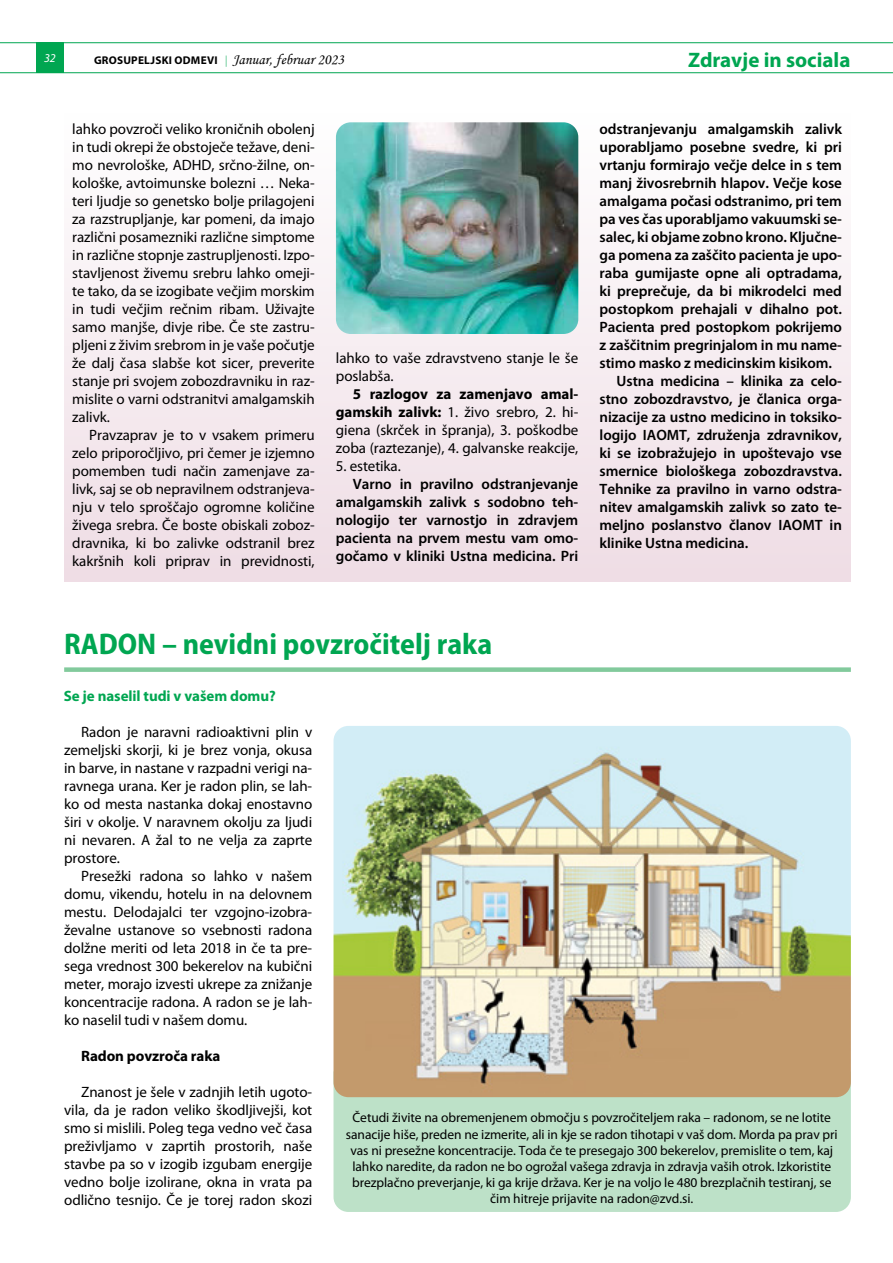
<style>
.page{position:relative;width:893px;height:1263px;background:#fff}
.page>*{position:absolute;margin:0;border:0;box-sizing:border-box;transform-origin:0 0}
.t1{font:700 semi-condensed 30px "Myriad Pro";color:#00a651}
.t2{font:700 21px "Myriad Pro";color:#00a651}
.t3{font:15px/18px "Myriad Pro";letter-spacing:-.005em;color:#000;text-align:justify}
.t4{font:600 15px/18px "Myriad Pro";letter-spacing:-.005em;color:#000;text-align:justify}
.t5{font:700 15px "Myriad Pro";letter-spacing:-.005em;color:#00a651}
.t6{font:700 15px "Myriad Pro";letter-spacing:-.005em;color:#000}
.t7{font:13.5px/16.2px "Myriad Pro";letter-spacing:-.005em;color:#000;text-align:center}
.t8{font:italic 12px "Myriad Pro";color:#fff}
.t9{font:700 11.25px "Myriad Pro";letter-spacing:.02em;color:#000}
.s1{font-weight:300;color:#00a651}
.s2{font-family:"Monotype Corsiva";font-weight:400;font-size:15px}
.s3{font-weight:700}
</style>
<div class="page">
<hr style="left:0;top:42px;width:893px;height:1px;background:#00a651">
<hr style="left:0;top:72px;width:893px;height:1px;background:#00a651">
<div style="left:36px;top:42px;width:28px;height:31px;background:#00a651"></div>
<div style="left:333px;top:1097px;width:518px;height:115px;background:#bde1c8"></div>
<div style="left:64px;top:114px;width:786px;height:468px;background:linear-gradient(to bottom,#fefefe,#efdde5)"></div>
<div style="left:64px;top:667px;width:787px;height:5px;background:#82ca9c"></div>
<img style="left:333px;top:726px;width:518px;height:371px">
<img style="left:336px;top:122px;width:242px;height:212px">
<p class="t8" style="left:44px;top:51px;width:13px">32</p>
<p class="t9" style="left:94px;top:52px;width:251px">GROSUPELJSKI ODMEVI <span class="s1">|</span> <span class="s2">Januar, februar 2023</span></p>
<h2 class="t2" style="left:688px;top:46px;width:164px">Zdravje in sociala</h2>
<p class="t3" style="left:72px;top:119px;width:244px">lahko povzroči veliko kroničnih obolenj in tudi okrepi že obstoječe težave, deni&shy;mo nevrološke, ADHD, srčno-žilne, on&shy;kološke, avtoimunske bolezni … Neka&shy;teri ljudje so genetsko bolje prilagojeni za razstrupljanje, kar pomeni, da imajo različni posamezniki različne simptome in različne stopnje zastrupljenosti. Izpo&shy;stavljenost živemu srebru lahko omeji&shy;te tako, da se izogibate večjim morskim in tudi večjim rečnim ribam. Uživajte samo manjše, divje ribe. Če ste zastru&shy;pljeni z živim srebrom in je vaše počutje že dalj časa slabše kot sicer, preverite stanje pri svojem zobozdravniku in raz&shy;mislite o varni odstranitvi amalgamskih zalivk.</p>
<p class="t3" style="left:72px;top:425px;width:244px;text-indent:17px">Pravzaprav je to v vsakem primeru zelo priporočljivo, pri čemer je izjemno pomemben tudi način zamenjave za&shy;livk, saj se ob nepravilnem odstranjeva&shy;nju v telo sproščajo ogromne količine živega srebra. Če boste obiskali zoboz&shy;dravnika, ki bo zalivke odstranil brez kakršnih koli priprav in previdnosti,</p>
<p class="t3" style="left:336px;top:349px;width:244px">lahko to vaše zdravstveno stanje le še poslabša.</p>
<p class="t3" style="left:336px;top:385px;width:244px;text-indent:17px"><span class="s3">5 razlogov za zamenjavo amal&shy;gamskih zalivk:</span> 1. živo srebro, 2. hi&shy;giena (skrček in špranja), 3. poškodbe zoba (raztezanje), 4. galvanske reakcije,</p>
<p class="t3" style="left:336px;top:457px;width:66px">5. estetika.</p>
<p class="t4" style="left:336px;top:475px;width:244px;text-indent:17px">Varno in pravilno odstranjevanje amalgamskih zalivk s sodobno teh&shy;nologijo ter varnostjo in zdravjem pacienta na prvem mestu vam omo&shy;gočamo v kliniki Ustna medicina. Pri</p>
<p class="t4" style="left:600px;top:119px;width:244px">odstranjevanju amalgamskih zalivk</p>
<p class="t4" style="left:600px;top:137px;width:244px">uporabljamo posebne svedre, ki pri</p>
<p class="t4" style="left:600px;top:155px;width:244px">vrtanju formirajo večje delce in s tem</p>
<p class="t4" style="left:600px;top:173px;width:244px">manj živosrebrnih hlapov. Večje kose</p>
<p class="t4" style="left:600px;top:191px;width:244px">amalgama počasi odstranimo, pri tem</p>
<p class="t4" style="left:600px;top:209px;width:244px">pa ves čas uporabljamo vakuumski se-</p>
<p class="t4" style="left:600px;top:227px;width:244px">salec, ki objame zobno krono. Ključne-</p>
<p class="t4" style="left:600px;top:245px;width:244px">ga pomena za zaščito pacienta je upo-</p>
<p class="t4" style="left:600px;top:263px;width:244px">raba gumijaste opne ali optradama,</p>
<p class="t4" style="left:600px;top:281px;width:244px">ki preprečuje, da bi mikrodelci med</p>
<p class="t4" style="left:600px;top:299px;width:244px">postopkom prehajali v dihalno pot.</p>
<p class="t4" style="left:600px;top:317px;width:244px">Pacienta pred postopkom pokrijemo</p>
<p class="t4" style="left:600px;top:335px;width:244px">z zaščitnim pregrinjalom in mu name-</p>
<p class="t4" style="left:600px;top:353px;width:234px">stimo masko z medicinskim kisikom.</p>
<p class="t4" style="left:617px;top:371px;width:227px">Ustna medicina – klinika za celo-</p>
<p class="t4" style="left:600px;top:389px;width:244px">stno zobozdravstvo, je članica orga-</p>
<p class="t4" style="left:600px;top:407px;width:244px">nizacije za ustno medicino in toksiko-</p>
<p class="t4" style="left:600px;top:425px;width:244px">logijo IAOMT, združenja zdravnikov,</p>
<p class="t4" style="left:600px;top:443px;width:244px">ki se izobražujejo in upoštevajo vse</p>
<p class="t4" style="left:600px;top:461px;width:244px">smernice biološkega zobozdravstva.</p>
<p class="t4" style="left:600px;top:479px;width:244px">Tehnike za pravilno in varno odstra-</p>
<p class="t4" style="left:600px;top:497px;width:244px">nitev amalgamskih zalivk so zato te-</p>
<p class="t4" style="left:600px;top:515px;width:244px">meljno poslanstvo članov IAOMT in</p>
<p class="t4" style="left:600px;top:533px;width:150px">klinike Ustna medicina.</p>
<h1 class="t1" style="left:64px;top:627px;width:430px">RADON – nevidni povzročitelj raka</h1>
<p class="t5" style="left:64px;top:686px;width:214px">Se je naselil tudi v vašem domu?</p>
<p class="t3" style="left:64px;top:723px;width:250px;text-indent:17px">Radon je naravni radioaktivni plin v zemeljski skorji, ki je brez vonja, okusa in barve, in nastane v razpadni verigi na&shy;ravnega urana. Ker je radon plin, se lah&shy;ko od mesta nastanka dokaj enostavno širi v okolje. V naravnem okolju za ljudi ni nevaren. A žal to ne velja za zaprte prostore.</p>
<p class="t3" style="left:64px;top:867px;width:250px;text-indent:17px">Presežki radona so lahko v našem domu, vikendu, hotelu in na delovnem mestu. Delodajalci ter vzgojno-izobra&shy;ževalne ustanove so vsebnosti radona dolžne meriti od leta 2018 in če ta pre&shy;sega vrednost 300 bekerelov na kubični meter, morajo izvesti ukrepe za znižanje koncentracije radona. A radon se je lah&shy;ko naselil tudi v našem domu.</p>
<p class="t6" style="left:81px;top:1046px;width:141px">Radon povzroča raka</p>
<p class="t3" style="left:64px;top:1083px;width:250px;text-indent:17px">Znanost je šele v zadnjih letih ugoto&shy;vila, da je radon veliko škodljivejši, kot smo si mislili. Poleg tega vedno več časa preživljamo v zaprtih prostorih, naše stavbe pa so v izogib izgubam energije vedno bolje izolirane, okna in vrata pa odlično tesnijo. Če je torej radon skozi</p>
<p class="t7" style="left:346px;top:1109px;width:493px">Četudi živite na obremenjenem območju s povzročiteljem raka – radonom, se ne lotite sanacije hiše, preden ne izmerite, ali in kje se radon tihotapi v vaš dom. Morda pa prav pri vas ni presežne koncentracije. Toda če te presegajo 300 bekerelov, premislite o tem, kaj lahko naredite, da radon ne bo ogrožal vašega zdravja in zdravja vaših otrok. Izkoristite brezplačno preverjanje, ki ga krije država. Ker je na voljo le 480 brezplačnih testiranj, se čim hitreje prijavite na radon@zvd.si.</p>
</div>
